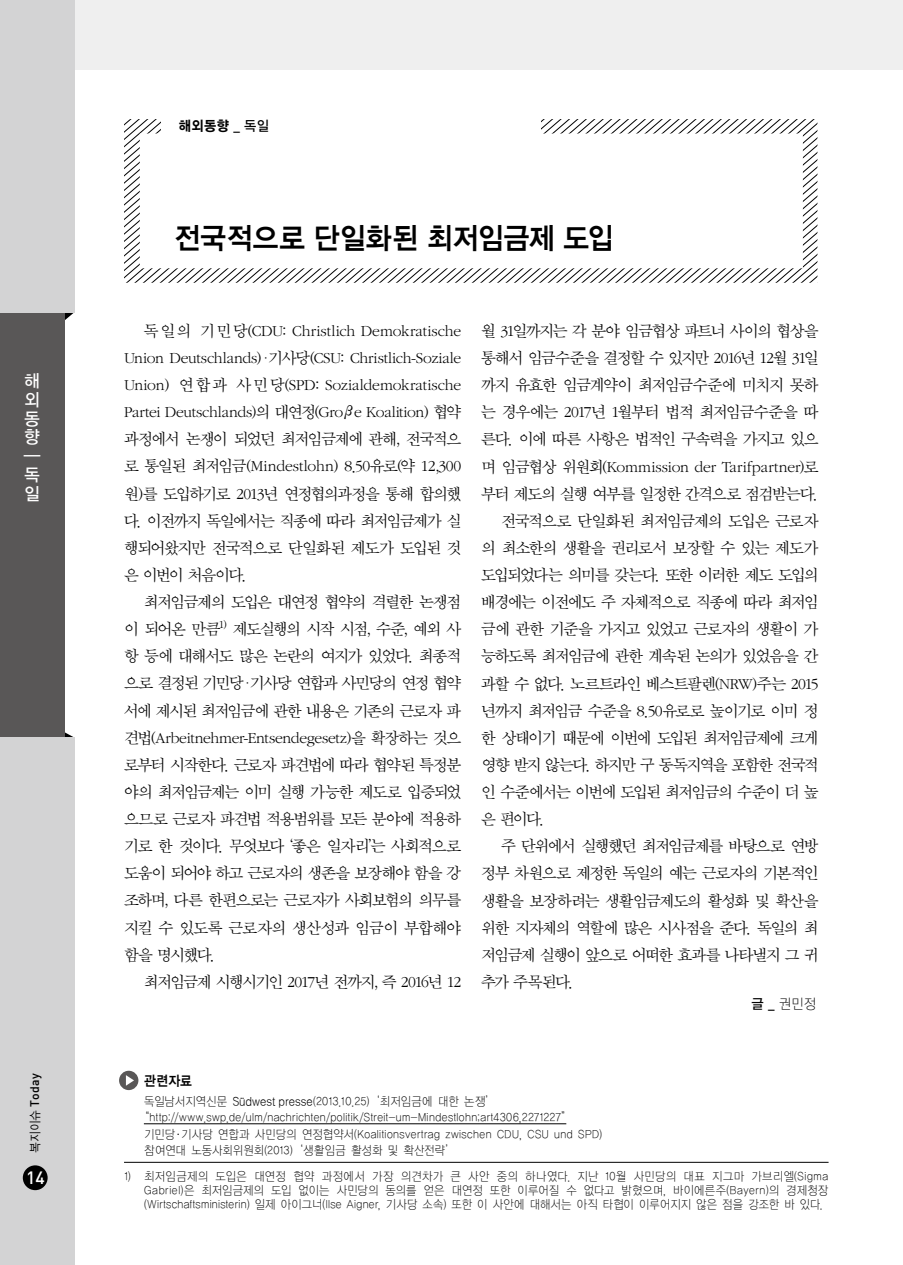
<style>
.page{position:relative;width:903px;height:1265px;background:#fff}
.page>*{position:absolute;margin:0;border:0;box-sizing:border-box;transform-origin:0 0}
.t1{font:29.75px "YGO145";letter-spacing:-.065em;color:#000;scale:.93 1}
.t2{font:17.5px/18.7px "YGO135";color:#fff;text-align:justify;scale:.95 1}
.t3{font:17.5px "Dinmed";color:#fff}
.t4{font:16.62px/27.1px "Sand Sm";letter-spacing:-.07em;color:#000;text-align:justify}
.t5{font:16.62px "Sand Sm";letter-spacing:-.005em;color:#000}
.t6{font:16.62px "Sand Sm";letter-spacing:-.095em;color:#000}
.t7{font:16.62px "Sand Sm";letter-spacing:-.09em;color:#000}
.t8{font:14px "YGO155";color:#000;scale:.93 1}
.t9{font:14px "YDIYGO110 KS Cpc EUC H";color:#000;scale:.93 1}
.t10{font:14px "YDIYGO140 KS Cpc EUC H";color:#000;scale:.9 1}
.t11{font:12.25px/14px "YDIYGO110 KS Cpc EUC H";letter-spacing:-.025em;color:#000;text-align:justify;scale:.9 1}
.t12{font:12.25px "YDIYGO110 KS Cpc EUC H";letter-spacing:-.055em;color:#000;scale:.9 1}
.t13{font:12.25px "Dinmed";letter-spacing:.02em;color:#000}
.s1{font-family:"YDIYGO120 KS Cpc EUC H"}
.s2{font-family:"YGO135"}
.s3{font-family:"Haansoft Dotum"}
</style>
<div class="page">
<svg style="left:124px;top:119px;width:693px;height:164px"></svg>
<div style="left:0;top:0;width:903px;height:69px;background:#efefef"></div>
<svg style="left:64px;top:313px;width:10px;height:17px"></svg>
<svg style="left:64px;top:725px;width:9px;height:12px"></svg>
<div style="left:0;top:0;width:74px;height:313px;background:#d3d3d4"></div>
<div style="left:0;top:313px;width:64px;height:424px;background:#595757"></div>
<div style="left:0;top:737px;width:74px;height:528px;background:#d3d3d4"></div>
<div style="left:23px;top:1165px;width:25px;height:25px;background:#000;border-radius:50%"></div>
<div style="left:162px;top:115px;width:379px;height:30px;background:#fff"></div>
<hr style="left:144px;top:1123px;width:422px;height:1px;background:#000">
<hr style="left:124px;top:1162px;width:704px;height:1px;background:#000">
<svg style="left:119px;top:1071px;width:19px;height:19px"></svg>
<p class="t2" style="left:24px;top:373px;width:19px">해 외 동 향 ━ 독 일</p>
<p class="t13" style="left:27px;top:1153px;width:81px;rotate:-90deg"><span class="s1">복지이슈</span> Today</p>
<p class="t3" style="left:26px;top:1166px;width:20px">14</p>
<p class="t8" style="left:179px;top:118px;width:99px">해외동향 <span class="s2">_ 독일</span></p>
<h1 class="t1" style="left:174px;top:222px;width:476px">전국적으로 단일화된 최저임금제 도입</h1>
<p class="t4" style="left:124px;top:318px;width:339px;text-indent:20px">독일의 기민당(CDU: Christlich Demokratische Union Deutschlands)ㆍ기사당(CSU: Christlich-Soziale Union) 연 합과 사민당(SPD: Sozialdemokratische Partei Deutschlands)의 대연정(Große Koalition) 협약 과정에서 논쟁이 되었던 최저임금제에 관해, 전국적으 로 통일된 최저임금(Mindestlohn) 8.50유로(약 12,300 원)를 도입하기로 2013년 연정협의과정을 통해 합의했 다. 이전까지 독일에서는 직종에 따라 최저임금제가 실 행되어왔지만 전국적으로 단일화된 제도가 도입된 것 은 이번이 처음이다.</p>
<p class="t4" style="left:124px;top:589px;width:339px;text-indent:20px">최저임금제의 도입은 대연정 협약의 격렬한 논쟁점 이 되어온 만큼<sup>1)</sup> 제도실행의 시작 시점, 수준, 예외 사 항 등에 대해서도 많은 논란의 여지가 있었다. 최종적 으로 결정된 기민당ㆍ기사당 연합과 사민당의 연정 협약 서에 제시된 최저임금에 관한 내용은 기존의 근로자 파 견법(Arbeitnehmer-Entsendegesetz)을 확장하는 것으 로부터 시작한다. 근로자 파견법에 따라 협약된 특정분 야의 최저임금제는 이미 실행 가능한 제도로 입증되었 으므로 근로자 파견법 적용범위를 모든 분야에 적용하 기로 한 것이다. 무엇보다 ‘좋은 일자리’는 사회적으로 도움이 되어야 하고 근로자의 생존을 보장해야 함을 강 조하며, 다른 한편으로는 근로자가 사회보험의 의무를 지킬 수 있도록 근로자의 생산성과 임금이 부합해야 함을 명시했다.</p>
<p class="t4" style="left:144px;top:969px;width:319px">최저임금제 시행시기인 2017년 전까지, 즉 2016년 12</p>
<p class="t4" style="left:481px;top:318px;width:339px">월 31일까지는 각 분야 임금협상 파트너 사이의 협상을</p>
<p class="t4" style="left:481px;top:345px;width:339px">통해서 임금수준을 결정할 수 있지만 2016년 12월 31일</p>
<p class="t4" style="left:481px;top:372px;width:339px">까지 유효한 임금계약이 최저임금수준에 미치지 못하</p>
<p class="t4" style="left:481px;top:399px;width:339px">는 경우에는 2017년 1월부터 법적 최저임금수준을 따</p>
<p class="t4" style="left:481px;top:426px;width:339px">른다. 이에 따른 사항은 법적인 구속력을 가지고 있으</p>
<p class="t5" style="left:481px;top:459px;width:339px">며 임금협상 위원회(Kommission der Tarifpartner)로</p>
<p class="t4" style="left:481px;top:481px;width:338px">부터 제도의 실행 여부를 일정한 간격으로 점검받는다.</p>
<p class="t4" style="left:501px;top:508px;width:319px">전국적으로 단일화된 최저임금제의 도입은 근로자</p>
<p class="t4" style="left:481px;top:535px;width:339px">의 최소한의 생활을 권리로서 보장할 수 있는 제도가</p>
<p class="t6" style="left:481px;top:567px;width:339px">도입되었다는 의미를 갖는다. 또한 이러한 제도 도입의</p>
<p class="t4" style="left:481px;top:589px;width:339px">배경에는 이전에도 주 자체적으로 직종에 따라 최저임</p>
<p class="t4" style="left:481px;top:616px;width:339px">금에 관한 기준을 가지고 있었고 근로자의 생활이 가</p>
<p class="t4" style="left:481px;top:643px;width:339px">능하도록 최저임금에 관한 계속된 논의가 있었음을 간</p>
<p class="t4" style="left:481px;top:671px;width:339px">과할 수 없다. 노르트라인 베스트팔렌(NRW)주는 2015</p>
<p class="t4" style="left:481px;top:698px;width:339px">년까지 최저임금 수준을 8.50유로로 높이기로 이미 정</p>
<p class="t7" style="left:481px;top:730px;width:339px">한 상태이기 때문에 이번에 도입된 최저임금제에 크게</p>
<p class="t4" style="left:481px;top:752px;width:339px">영향 받지 않는다. 하지만 구 동독지역을 포함한 전국적</p>
<p class="t4" style="left:481px;top:779px;width:339px">인 수준에서는 이번에 도입된 최저임금의 수준이 더 높</p>
<p class="t4" style="left:481px;top:806px;width:65px">은 편이다.</p>
<p class="t4" style="left:501px;top:833px;width:319px">주 단위에서 실행했던 최저임금제를 바탕으로 연방</p>
<p class="t4" style="left:481px;top:860px;width:339px">정부 차원으로 제정한 독일의 예는 근로자의 기본적인</p>
<p class="t4" style="left:481px;top:888px;width:339px">생활을 보장하려는 생활임금제도의 활성화 및 확산을</p>
<p class="t4" style="left:481px;top:915px;width:339px">위한 지자체의 역할에 많은 시사점을 준다. 독일의 최</p>
<p class="t4" style="left:481px;top:942px;width:339px">저임금제 실행이 앞으로 어떠한 효과를 나타낼지 그 귀</p>
<p class="t4" style="left:481px;top:969px;width:94px">추가 주목된다.</p>
<p class="t9" style="left:751px;top:997px;width:72px"><span class="s2">글 _</span> 권민정</p>
<p class="t10" style="left:144px;top:1073px;width:56px">관련자료</p>
<p class="t11" style="left:144px;top:1094px;width:393px">독일남서지역신문 <span class="s3">Südwest presse</span>(2013.10.25)‘최저임금에 대한 논쟁’</p>
<p class="t11" style="left:138px;top:1111px;width:483px">“http://www.swp.de/ulm/nachrichten/politik/Streit-um-Mindestlohn;art4306,2271227”</p>
<p class="t11" style="left:144px;top:1127px;width:511px">기민당ㆍ기사당 연합과 사민당의 연정협약서(Koalitionsvertrag zwischen CDU, CSU und SPD)</p>
<p class="t12" style="left:144px;top:1144px;width:349px">참여연대 노동사회위원회(2013)‘생활임금 활성화 및 확산전략’</p>
<p class="t11" style="left:144px;top:1170px;width:762px;text-indent:-20px">1) 최저임금제의 도입은 대연정 협약 과정에서 가장 의견차가 큰 사안 중의 하나였다. 지난 10월 사민당의 대표 지그마 가브리엘(Sigma Gabriel)은 최저임금제의 도입 없이는 사민당의 동의를 얻은 대연정 또한 이루어질 수 없다고 밝혔으며, 바이에른주(Bayern)의 경제청장 (Wirtschaftsministerin) 일제 아이그너(Ilse Aigner, 기사당 소속) 또한 이 사안에 대해서는 아직 타협이 이루어지지 않은 점을 강조한 바 있다.</p>
</div>
